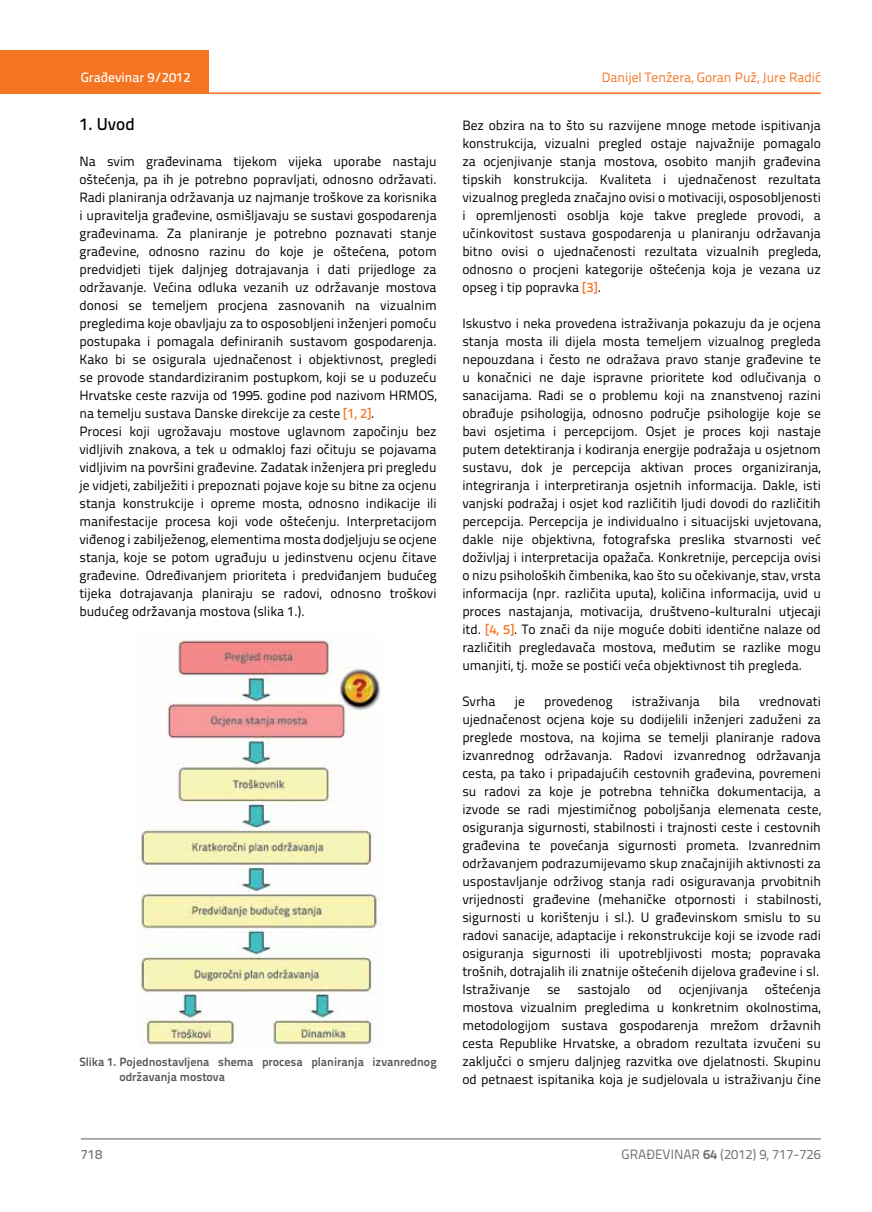
<style>
.page{position:relative;width:872px;height:1212px;background:#fff}
.page>*{position:absolute;margin:0;border:0;box-sizing:border-box;transform-origin:0 0}
.t1{font:500 17.25px "Titillium Text 22 L";color:#000}
.t2{font:13.5px/18px "Titillium Text 22 L";color:#000;text-align:justify}
.t3{font:13.5px "Titillium Text 22 L";color:#f47421}
.t4{font:13.5px "Titillium Text 22 L";color:#6d6e71}
.t5{font:500 13.5px "Titillium Text 22 L";color:#fff}
.t6{font:500 13.5px "Titillium Text 22 L";color:#797a7d}
.t7{font:700 12px/15px "Titillium Text 22 L";color:#58595b}
.s1{font-weight:500;color:#f47421}
.s2{font-weight:700}
</style>
<div class="page">
<div style="left:0;top:50px;width:208px;height:44px;background:#f47421"></div>
<hr style="left:0;top:92px;width:821px;height:2px;background:#f47421">
<hr style="left:81px;top:1139px;width:740px;height:1px;background:#58595b">
<img style="left:133px;top:639px;width:249px;height:409px">
<p class="t5" style="left:81px;top:67px;width:111px">Građevinar 9/2012</p>
<p class="t1" style="left:79px;top:110px;width:57px">1. Uvod</p>
<p class="t2" style="left:79px;top:151px;width:359px;text-align:left">Na svim građevinama tijekom vijeka uporabe nastaju oštećenja, pa ih je potrebno popravljati, odnosno održavati.<br>Radi planiranja održavanja uz najmanje troškove za korisnika i upravitelja građevine, osmišljavaju se sustavi gospodarenja građevinama. Za planiranje je potrebno poznavati stanje građevine, odnosno razinu do koje je oštećena, potom predvidjeti tijek daljnjeg dotrajavanja i dati prijedloge za održavanje. Većina odluka vezanih uz održavanje mostova donosi se temeljem procjena zasnovanih na vizualnim pregledima koje obavljaju za to osposobljeni inženjeri pomoću postupaka i pomagala definiranih sustavom gospodarenja.<br>Kako bi se osigurala ujednačenost i objektivnost, pregledi se provode standardiziranim postupkom, koji se u poduzeću Hrvatske ceste razvija od 1995. godine pod nazivom HRMOS, na temelju sustava Danske direkcije za ceste <span class="s1">[1, 2]</span>.<br>Procesi koji ugrožavaju mostove uglavnom započinju bez vidljivih znakova, a tek u odmakloj fazi očituju se pojavama vidljivim na površini građevine. Zadatak inženjera pri pregledu je vidjeti, zabilježiti i prepoznati pojave koje su bitne za ocjenu stanja konstrukcije i opreme mosta, odnosno indikacije ili manifestacije procesa koji vode oštećenju. Interpretacijom viđenog i zabilježenog, elementima mosta dodjeljuju se ocjene stanja, koje se potom ugrađuju u jedinstvenu ocjenu čitave građevine. Određivanjem prioriteta i predviđanjem budućeg tijeka dotrajavanja planiraju se radovi, odnosno troškovi budućeg održavanja mostova (slika 1.).</p>
<p class="t7" style="left:119px;top:1054px;width:319px;text-indent:-40px">Slika 1. Pojednostavljena shema procesa planiranja izvanrednog održavanja mostova</p>
<p class="t3" style="left:602px;top:68px;width:221px">Danijel Tenžera, Goran Puž, Jure Radić</p>
<p class="t2" style="left:462px;top:115px;width:360px">Bez obzira na to što su razvijene mnoge metode ispitivanja konstrukcija, vizualni pregled ostaje najvažnije pomagalo za ocjenjivanje stanja mostova, osobito manjih građevina tipskih konstrukcija. Kvaliteta i ujednačenost rezultata vizualnog pregleda značajno ovisi o motivaciji, osposobljenosti i opremljenosti osoblja koje takve preglede provodi, a učinkovitost sustava gospodarenja u planiranju održavanja bitno ovisi o ujednačenosti rezultata vizualnih pregleda, odnosno o procjeni kategorije oštećenja koja je vezana uz opseg i tip popravka <span class="s1">[3]</span>.</p>
<p class="t2" style="left:462px;top:313px;width:360px">Iskustvo i neka provedena istraživanja pokazuju da je ocjena stanja mosta ili dijela mosta temeljem vizualnog pregleda nepouzdana i često ne odražava pravo stanje građevine te u konačnici ne daje ispravne prioritete kod odlučivanja o sanacijama. Radi se o problemu koji na znanstvenoj razini obrađuje psihologija, odnosno područje psihologije koje se bavi osjetima i percepcijom. Osjet je proces koji nastaje putem detektiranja i kodiranja energije podražaja u osjetnom sustavu, dok je percepcija aktivan proces organiziranja, integriranja i interpretiranja osjetnih informacija. Dakle, isti vanjski podražaj i osjet kod različitih ljudi dovodi do različitih percepcija. Percepcija je individualno i situacijski uvjetovana, dakle nije objektivna, fotografska preslika stvarnosti već doživljaj i interpretacija opažača. Konkretnije, percepcija ovisi o nizu psiholoških čimbenika, kao što su očekivanje, stav, vrsta informacija (npr. različita uputa), količina informacija, uvid u proces nastajanja, motivacija, društveno-kulturalni utjecaji itd. <span class="s1">[4, 5]</span>. To znači da nije moguće dobiti identične nalaze od različitih pregledavača mostova, međutim se razlike mogu umanjiti, tj. može se postići veća objektivnost tih pregleda.</p>
<p class="t2" style="left:462px;top:691px;width:35px">Svrha</p>
<p class="t2" style="left:515px;top:691px;width:12px">je</p>
<p class="t2" style="left:544px;top:691px;width:70px">provedenog</p>
<p class="t2" style="left:632px;top:691px;width:69px">istraživanja</p>
<p class="t2" style="left:719px;top:691px;width:22px">bila</p>
<p class="t2" style="left:462px;top:691px;width:360px;text-indent:297px">vrednovati ujednačenost ocjena koje su dodijelili inženjeri zaduženi za preglede mostova, na kojima se temelji planiranje radova izvanrednog održavanja. Radovi izvanrednog održavanja cesta, pa tako i pripadajućih cestovnih građevina, povremeni su radovi za koje je potrebna tehnička dokumentacija, a izvode se radi mjestimičnog poboljšanja elemenata ceste, osiguranja sigurnosti, stabilnosti i trajnosti ceste i cestovnih građevina te povećanja sigurnosti prometa. Izvanrednim održavanjem podrazumijevamo skup značajnijih aktivnosti za uspostavljanje održivog stanja radi osiguravanja prvobitnih vrijednosti građevine (mehaničke otpornosti i stabilnosti, sigurnosti u korištenju i sl.). U građevinskom smislu to su radovi sanacije, adaptacije i rekonstrukcije koji se izvode radi osiguranja sigurnosti ili upotrebljivosti mosta; popravaka trošnih, dotrajalih ili znatnije oštećenih dijelova građevine i sl.<br>Istraživanje</p>
<p class="t2" style="left:462px;top:980px;width:360px;text-indent:302px">oštećenja mostova vizualnim pregledima u konkretnim okolnostima, metodologijom sustava gospodarenja mrežom državnih cesta Republike Hrvatske, a obradom rezultata izvučeni su zaključci o smjeru daljnjeg razvitka ove djelatnosti. Skupinu od petnaest ispitanika koja je sudjelovala u istraživanju čine</p>
<p class="t2" style="left:547px;top:980px;width:15px">se</p>
<p class="t2" style="left:577px;top:980px;width:55px">sastojalo</p>
<p class="t2" style="left:647px;top:980px;width:16px">od</p>
<p class="t2" style="left:678px;top:980px;width:71px">ocjenjivanja</p>
<p class="t6" style="left:81px;top:1144px;width:23px">718</p>
<p class="t4" style="left:621px;top:1144px;width:201px">GRAĐEVINAR <span class="s2">64</span> (2012) 9, 717-726</p>
</div>
